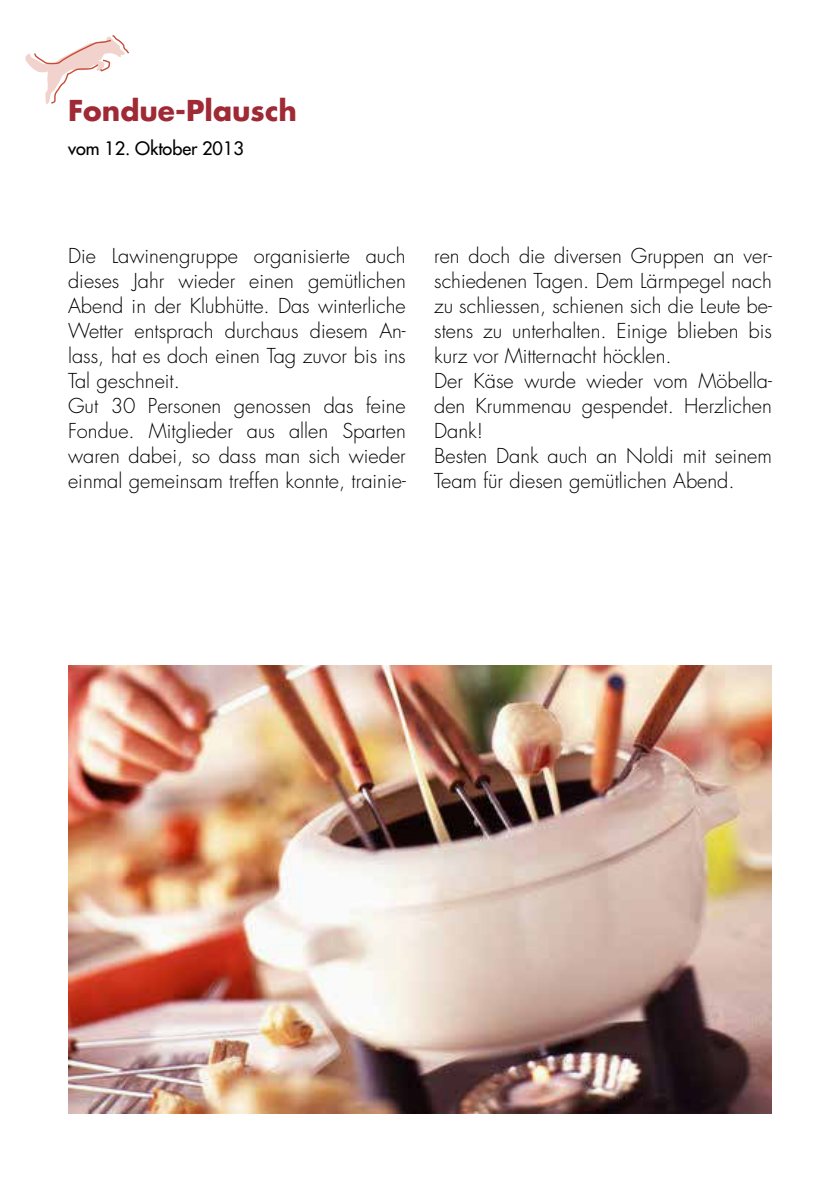
<style>
.page{position:relative;width:840px;height:1191px;background:#fff}
.page>*{position:absolute;margin:0;border:0;box-sizing:border-box;transform-origin:0 0}
.t1{font:700 28px "Futura Std";color:#9f2935}
.t2{font:300 20px/25px "Futura Std";color:#000}
.t3{font:500 18px "Futura Std";color:#000}
</style>
<div class="page">
<svg style="left:25px;top:35px;width:104px;height:69px"></svg>
<img style="left:68px;top:665px;width:703px;height:448px">
<h1 class="t1" style="left:68px;top:92px;width:230px">Fondue-Plausch</h1>
<p class="t3" style="left:68px;top:137px;width:177px">vom 12. Oktober 2013</p>
<p class="t2" style="left:68px;top:244px;width:339px">Die Lawinengruppe organisierte auch dieses Jahr wieder einen gemütlichen Abend in der Klubhütte. Das winterliche Wetter entsprach durchaus diesem An&shy;lass, hat es doch einen Tag zuvor bis ins Tal geschneit.<br>Gut 30 Personen genossen das feine Fondue. Mitglieder aus allen Sparten waren dabei, so dass man sich wieder einmal gemeinsam treffen konnte, trainie-</p>
<p class="t2" style="left:434px;top:244px;width:339px">ren doch die diversen Gruppen an ver&shy;schiedenen Tagen. Dem Lärmpegel nach zu schliessen, schienen sich die Leute be&shy;stens zu unterhalten. Einige blieben bis kurz vor Mitternacht höcklen.<br>Der Käse wurde wieder vom Möbella&shy;den Krummenau gespendet. Herzlichen Dank!<br>Besten Dank auch an Noldi mit seinem Team für diesen gemütlichen Abend.</p>
</div>
